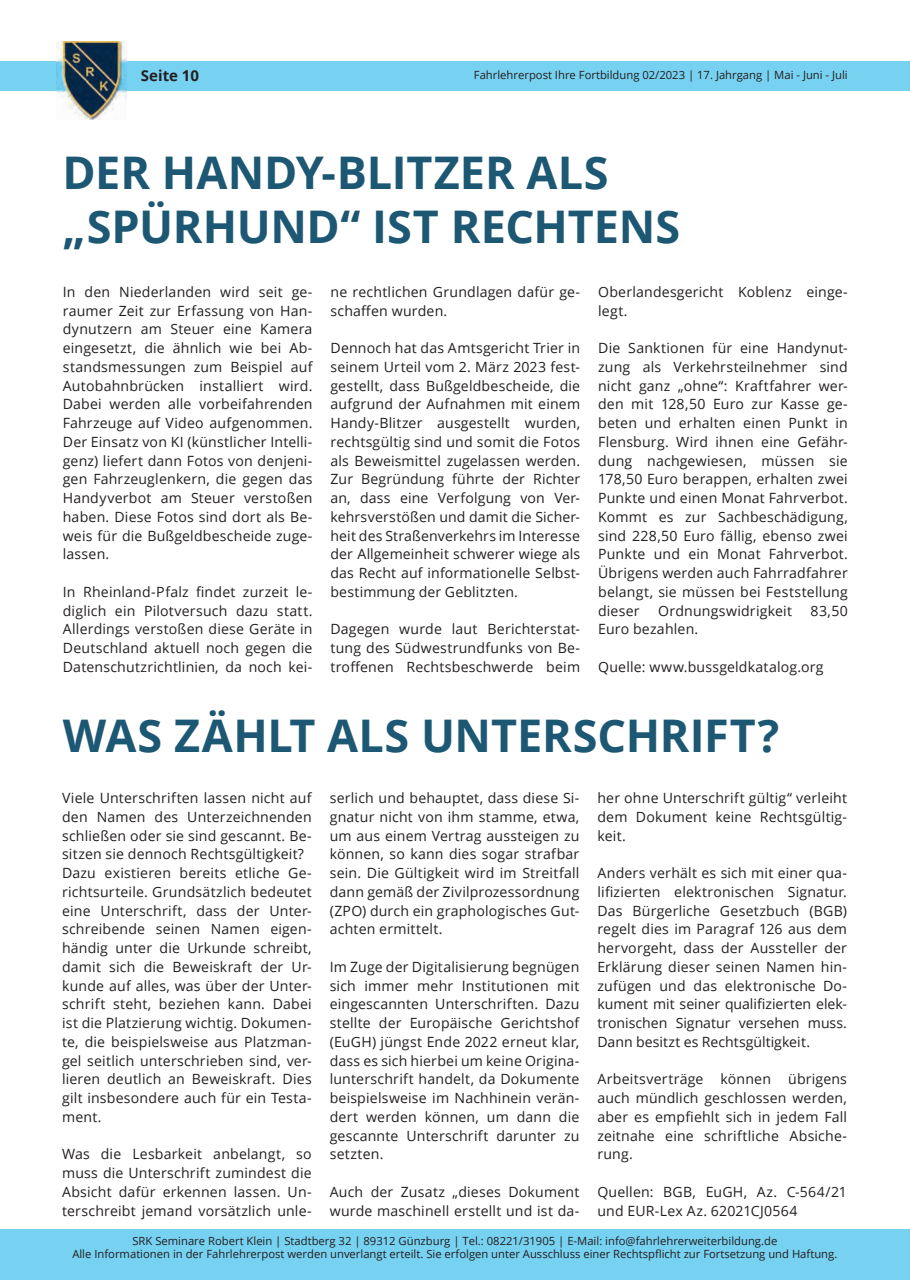
<style>
.page{position:relative;width:910px;height:1280px;background:#fff}
.page>*{position:absolute;margin:0;border:0;box-sizing:border-box;transform-origin:0 0}
.t1{font:700 45px/54px "Open Sans";color:#1c5773}
.t2{font:700 15px "Open Sans";color:#231f20}
.t3{font:14.1px/18.8px "Open Sans";letter-spacing:.015em;color:#231f20;text-align:justify}
.t4{font:11.25px/13.5px "Open Sans";color:#231f20;text-align:center}
</style>
<div class="page">
<div style="left:0;top:61px;width:910px;height:29px;background:#77d1f0"></div>
<img style="left:56px;top:42px;width:70px;height:78px">
<div style="left:0;top:1229px;width:910px;height:51px;background:#77d1f0"></div>
<p class="t2" style="left:141px;top:65px;width:60px">Seite 10</p>
<p class="t4" style="left:474px;top:68px;width:375px">Fahrlehrerpost Ihre Fortbildung 02/2023 | 17. Jahrgang | Mai - Juni - Juli</p>
<h1 class="t1" style="left:63px;top:144px;width:619px">DER HANDY-BLITZER ALS „SPÜRHUND“ IST RECHTENS</h1>
<p class="t3" style="left:63px;top:282px;width:251px">In den Niederlanden wird seit ge&shy;raumer Zeit zur Erfassung von Han&shy;dynutzern am Steuer eine Kamera eingesetzt, die ähnlich wie bei Ab&shy;standsmessungen zum Beispiel auf Autobahnbrücken installiert wird.<br>Dabei werden alle vorbeifahrenden Fahrzeuge auf Video aufgenommen.<br>Der Einsatz von KI (künstlicher Intelli&shy;genz) liefert dann Fotos von denjeni&shy;gen Fahrzeuglenkern, die gegen das Handyverbot am Steuer verstoßen haben. Diese Fotos sind dort als Be&shy;weis für die Bußgeldbescheide zuge&shy;lassen.</p>
<p class="t3" style="left:63px;top:582px;width:251px">In Rheinland-Pfalz findet zurzeit le&shy;diglich ein Pilotversuch dazu statt.<br>Allerdings verstoßen diese Geräte in Deutschland aktuell noch gegen die Datenschutzrichtlinien, da noch kei-</p>
<p class="t3" style="left:330px;top:282px;width:251px">ne rechtlichen Grundlagen dafür ge&shy;schaffen wurden.</p>
<p class="t3" style="left:330px;top:338px;width:251px">Dennoch hat das Amtsgericht Trier in seinem Urteil vom 2. März 2023 fest&shy;gestellt, dass Bußgeldbescheide, die aufgrund der Aufnahmen mit einem Handy-Blitzer ausgestellt wurden, rechtsgültig sind und somit die Fotos als Beweismittel zugelassen werden.<br>Zur Begründung führte der Richter an, dass eine Verfolgung von Ver&shy;kehrsverstößen und damit die Sicher&shy;heit des Straßenverkehrs im Interesse der Allgemeinheit schwerer wiege als das Recht auf informationelle Selbst&shy;bestimmung der Geblitzten.</p>
<p class="t3" style="left:330px;top:619px;width:251px">Dagegen wurde laut Berichterstat&shy;tung des Südwestrundfunks von Be&shy;troffenen Rechtsbeschwerde beim</p>
<p class="t3" style="left:598px;top:282px;width:251px">Oberlandesgericht Koblenz einge&shy;legt.</p>
<p class="t3" style="left:598px;top:338px;width:251px">Die Sanktionen für eine Handynut&shy;zung als Verkehrsteilnehmer sind nicht ganz „ohne“: Kraftfahrer wer&shy;den mit 128,50 Euro zur Kasse ge&shy;beten und erhalten einen Punkt in Flensburg. Wird ihnen eine Gefähr&shy;dung nachgewiesen, müssen sie 178,50 Euro berappen, erhalten zwei Punkte und einen Monat Fahrverbot.<br>Kommt es zur Sachbeschädigung, sind 228,50 Euro fällig, ebenso zwei Punkte und ein Monat Fahrverbot.<br>Übrigens werden auch Fahrradfahrer belangt, sie müssen bei Feststellung dieser</p>
<p class="t3" style="left:658px;top:601px;width:135px">Ordnungswidrigkeit</p>
<p class="t3" style="left:811px;top:601px;width:39px">83,50</p>
<p class="t3" style="left:598px;top:619px;width:102px">Euro bezahlen.</p>
<p class="t3" style="left:598px;top:657px;width:227px">Quelle: www.bussgeldkatalog.org</p>
<h1 class="t1" style="left:63px;top:707px;width:718px">WAS ZÄHLT ALS UNTERSCHRIFT?</h1>
<p class="t3" style="left:62px;top:788px;width:251px;text-align:left">Viele Unterschriften lassen nicht auf den Namen des Unterzeichnenden schließen oder sie sind gescannt. Be&shy;sitzen sie dennoch Rechtsgültigkeit?<br>Dazu existieren bereits etliche Ge&shy;richtsurteile. Grundsätzlich bedeutet eine Unterschrift, dass der Unter&shy;schreibende seinen Namen eigen&shy;händig unter die Urkunde schreibt, damit sich die Beweiskraft der Ur&shy;kunde auf alles, was über der Unter&shy;schrift steht, beziehen kann. Dabei ist die Platzierung wichtig. Dokumen&shy;te, die beispielsweise aus Platzman&shy;gel seitlich unterschrieben sind, ver&shy;lieren deutlich an Beweiskraft. Dies gilt insbesondere auch für ein Testa&shy;ment.</p>
<p class="t3" style="left:62px;top:1144px;width:251px">Was die Lesbarkeit anbelangt, so muss die Unterschrift zumindest die Absicht dafür erkennen lassen. Un&shy;terschreibt jemand vorsätzlich unle-</p>
<p class="t3" style="left:330px;top:788px;width:251px">serlich und behauptet, dass diese Si&shy;gnatur nicht von ihm stamme, etwa, um aus einem Vertrag aussteigen zu können, so kann dies sogar strafbar sein. Die Gültigkeit wird im Streitfall dann gemäß der Zivilprozessordnung (ZPO) durch ein graphologisches Gut&shy;achten ermittelt.</p>
<p class="t3" style="left:330px;top:957px;width:251px">Im Zuge der Digitalisierung begnügen sich immer mehr Institutionen mit eingescannten Unterschriften. Dazu stellte der Europäische Gerichtshof (EuGH) jüngst Ende 2022 erneut klar, dass es sich hierbei um keine Origina&shy;lunterschrift handelt, da Dokumente beispielsweise im Nachhinein verän&shy;dert werden können, um dann die gescannte Unterschrift darunter zu setzten.</p>
<p class="t3" style="left:330px;top:1182px;width:251px">Auch der Zusatz „dieses Dokument wurde maschinell erstellt und ist da-</p>
<p class="t3" style="left:597px;top:788px;width:251px">her ohne Unterschrift gültig“ verleiht dem Dokument keine Rechtsgültig&shy;keit.</p>
<p class="t3" style="left:597px;top:863px;width:251px">Anders verhält es sich mit einer qua&shy;lifizierten elektronischen Signatur.<br>Das Bürgerliche Gesetzbuch (BGB) regelt dies im Paragraf 126 aus dem hervorgeht, dass der Aussteller der Erklärung dieser seinen Namen hin&shy;zufügen und das elektronische Do&shy;kument mit seiner qualifizierten elek&shy;tronischen Signatur versehen muss.<br>Dann besitzt es Rechtsgültigkeit.</p>
<p class="t3" style="left:597px;top:1069px;width:251px">Arbeitsverträge können übrigens auch mündlich geschlossen werden, aber es empfiehlt sich in jedem Fall zeitnahe eine schriftliche Absiche&shy;rung.</p>
<p class="t3" style="left:597px;top:1182px;width:251px">Quellen: BGB, EuGH, Az. C-564/21 und EUR-Lex Az. 62021CJ0564</p>
<p class="t4" style="left:72px;top:1233px;width:766px">SRK Seminare Robert Klein | Stadtberg 32 | 89312 Günzburg | Tel.: 08221/31905 | E-Mail: info@fahrlehrerweiterbildung.de<br>Alle Informationen in der Fahrlehrerpost werden unverlangt erteilt. Sie erfolgen unter Ausschluss einer Rechtspflicht zur Fortsetzung und Haftung.</p>
</div>
